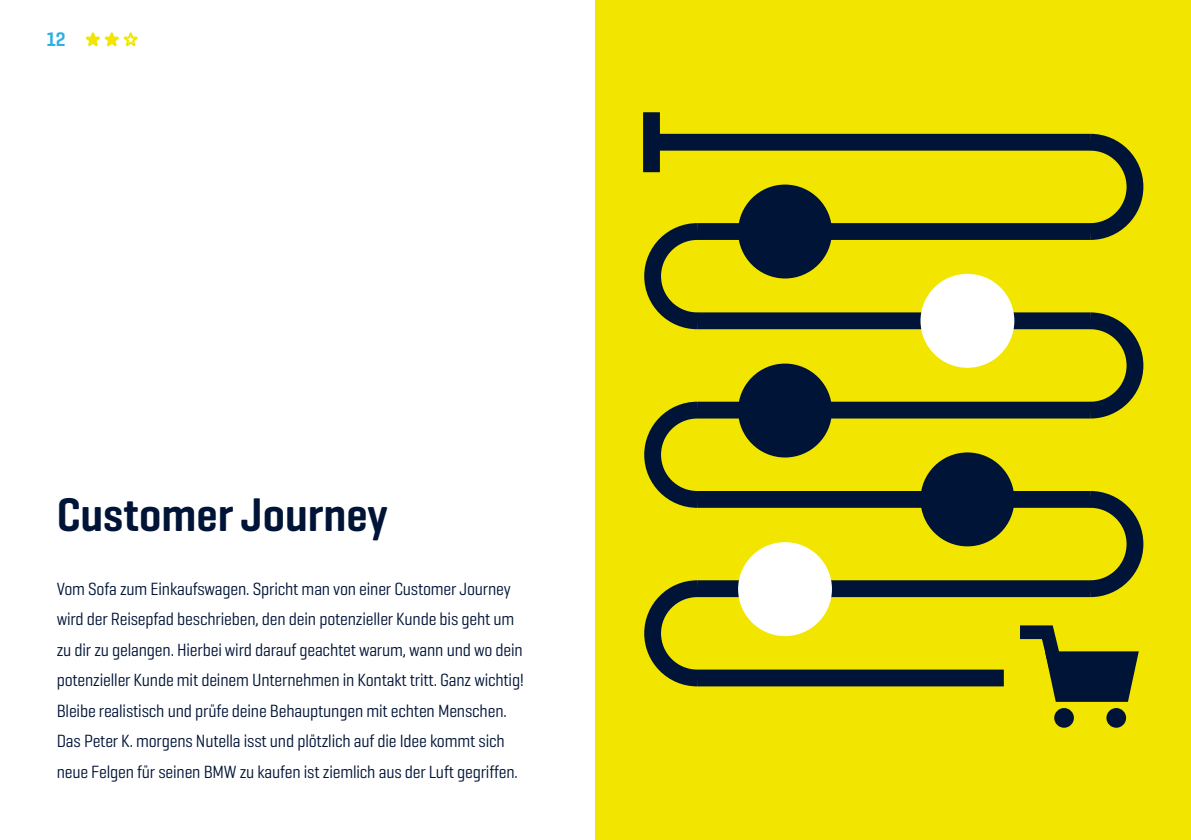
<style>
.page{position:relative;width:1191px;height:840px;background:#fff}
.page>*{position:absolute;margin:0;border:0;box-sizing:border-box;transform-origin:0 0}
.t1{font:600 48px "Geogrotesque Cond";color:#001437}
.t2{font:600 20px "Geogrotesque Cond";color:#2dafe6}
.t3{font:18px/30.4px "Geogrotesque Cond";letter-spacing:-.01em;color:#001437}
</style>
<div class="page">
<div style="left:595px;top:0;width:596px;height:839px;background:#f2e600"></div>
<svg style="left:643px;top:133px;width:501px;height:554px"></svg>
<div style="left:920px;top:274px;width:94px;height:93px;background:#fff;border-radius:50%"></div>
<div style="left:920px;top:452px;width:94px;height:94px;background:#001437;border-radius:50%"></div>
<div style="left:738px;top:363px;width:94px;height:94px;background:#001437;border-radius:50%"></div>
<div style="left:738px;top:184px;width:94px;height:94px;background:#001437;border-radius:50%"></div>
<div style="left:738px;top:542px;width:94px;height:93px;background:#fff;border-radius:50%"></div>
<svg style="left:1006px;top:618px;width:132px;height:83px"></svg>
<div style="left:1054px;top:707px;width:19px;height:20px;background:#001437;border-radius:50%"></div>
<div style="left:1106px;top:707px;width:20px;height:20px;background:#001437;border-radius:50%"></div>
<div style="left:643px;top:112px;width:17px;height:60px;background:#001437"></div>
<svg style="left:85px;top:32px;width:53px;height:15px"></svg>
<p class="t2" style="left:47px;top:27px;width:20px">12</p>
<h1 class="t1" style="left:57px;top:485px;width:333px">Customer Journey</h1>
<p class="t3" style="left:57px;top:572px;width:468px">Vom Sofa zum Einkaufswagen. Spricht man von einer Customer Journey wird der Reisepfad beschrieben, den dein potenzieller Kunde bis geht um zu dir zu gelangen. Hierbei wird darauf geachtet warum, wann und wo dein potenzieller Kunde mit deinem Unternehmen in Kontakt tritt. Ganz wichtig!<br>Bleibe realistisch und prüfe deine Behauptungen mit echten Menschen.<br>Das Peter K. morgens Nutella isst und plötzlich auf die Idee kommt sich neue Felgen für seinen BMW zu kaufen ist ziemlich aus der Luft gegriffen.</p>
</div>
